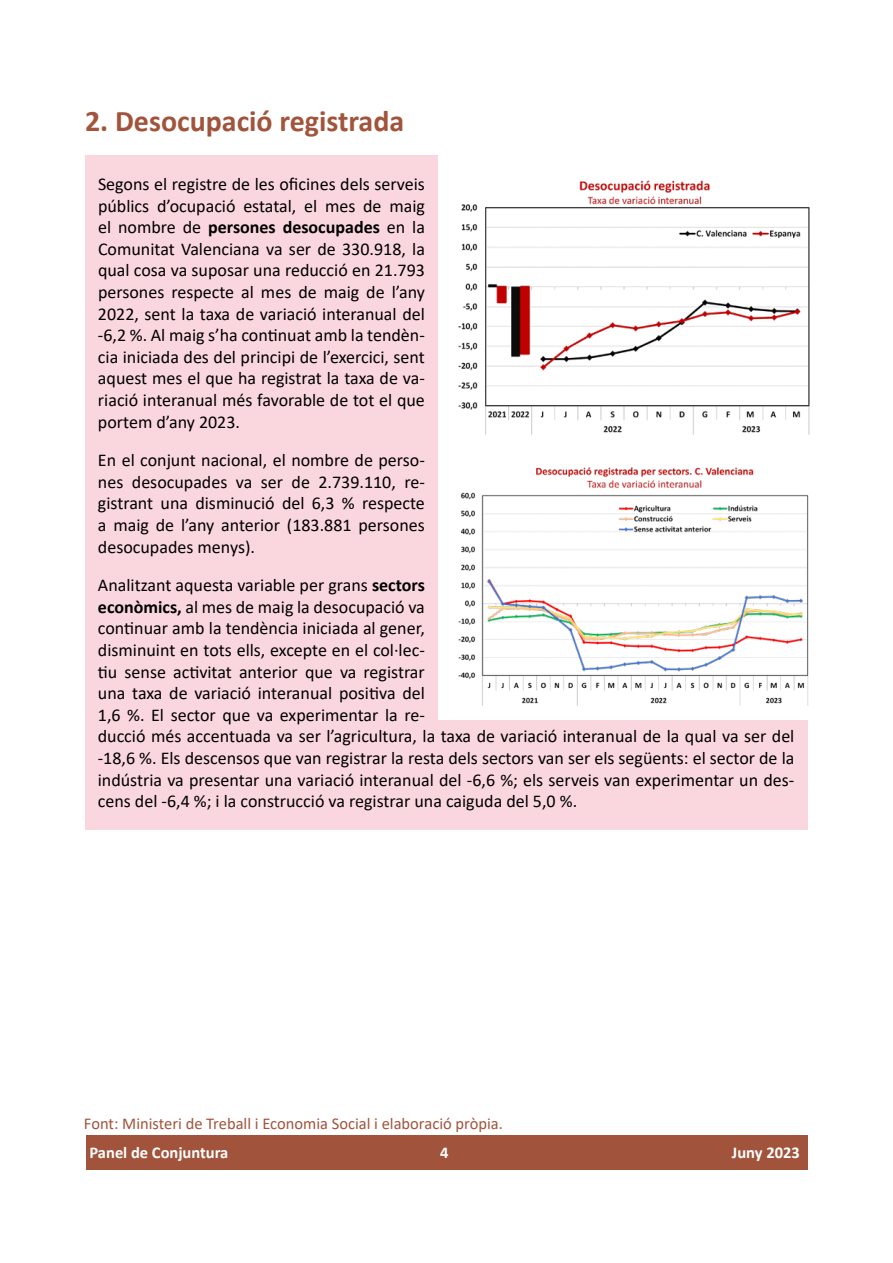
<style>
.page{position:relative;width:893px;height:1263px;background:#fff}
.page>*{position:absolute;margin:0;border:0;box-sizing:border-box;transform-origin:0 0}
.t1{font:700 30px "Calibri";color:#a1543b}
.t2{font:18px/21.6px "Calibri";color:#000;text-align:justify}
.t3{font:16.5px "Calibri";color:#a1543b}
.t4{font:700 16.5px "Calibri";color:#fff}
.s1{font-weight:700}
</style>
<div class="page">
<div style="left:86px;top:1135px;width:721px;height:34px;background:#a1543b"></div>
<div style="left:85px;top:720px;width:722px;height:110px;background:#fad7de"></div>
<img style="left:458px;top:180px;width:352px;height:255px">
<img style="left:458px;top:467px;width:351px;height:239px">
<div style="left:85px;top:155px;width:353px;height:567px;background:#fad7de"></div>
<h1 class="t1" style="left:85px;top:99px;width:321px">2. Desocupació registrada</h1>
<p class="t2" style="left:98px;top:173px;width:328px">Segons el registre de les oficines dels serveis públics d’ocupació estatal, el mes de maig el nombre de <span class="s1">persones desocupades</span> en la Comunitat Valenciana va ser de 330.918, la qual cosa va suposar una reducció en 21.793 persones respecte al mes de maig de l’any 2022, sent la taxa de variació interanual del -6,2 %. Al maig s’ha continuat amb la tendèn&shy;cia iniciada des del principi de l’exercici, sent aquest mes el que ha registrat la taxa de va&shy;riació interanual més favorable de tot el que portem d’any 2023.</p>
<p class="t2" style="left:98px;top:449px;width:328px">En el conjunt nacional, el nombre de perso&shy;nes desocupades va ser de 2.739.110, re&shy;gistrant una disminució del 6,3 % respecte a maig de l’any anterior (183.881 persones desocupades menys).</p>
<p class="t2" style="left:98px;top:574px;width:328px">Analitzant aquesta variable per grans <span class="s1">sectors econòmics,</span> al mes de maig la desocupació va continuar amb la tendència iniciada al gener, disminuint en tots ells, excepte en el col·lec&shy;tiu sense activitat anterior que va registrar una taxa de variació interanual positiva del 1,6 %. El sector que va experimentar la re-</p>
<p class="t2" style="left:98px;top:725px;width:698px">ducció més accentuada va ser l’agricultura, la taxa de variació interanual de la qual va ser del -18,6 %. Els descensos que van registrar la resta dels sectors van ser els següents: el sector de la indústria va presentar una variació interanual del -6,6 %; els serveis van experimentar un des&shy;cens del -6,4 %; i la construcció va registrar una caiguda del 5,0 %.</p>
<p class="t3" style="left:84px;top:1111px;width:420px">Font: Ministeri de Treball i Economia Social i elaboració pròpia.</p>
<p class="t4" style="left:90px;top:1141px;width:140px">Panel de Conjuntura</p>
<p class="t4" style="left:440px;top:1141px;width:10px">4</p>
<p class="t4" style="left:732px;top:1141px;width:69px">Juny 2023</p>
</div>
